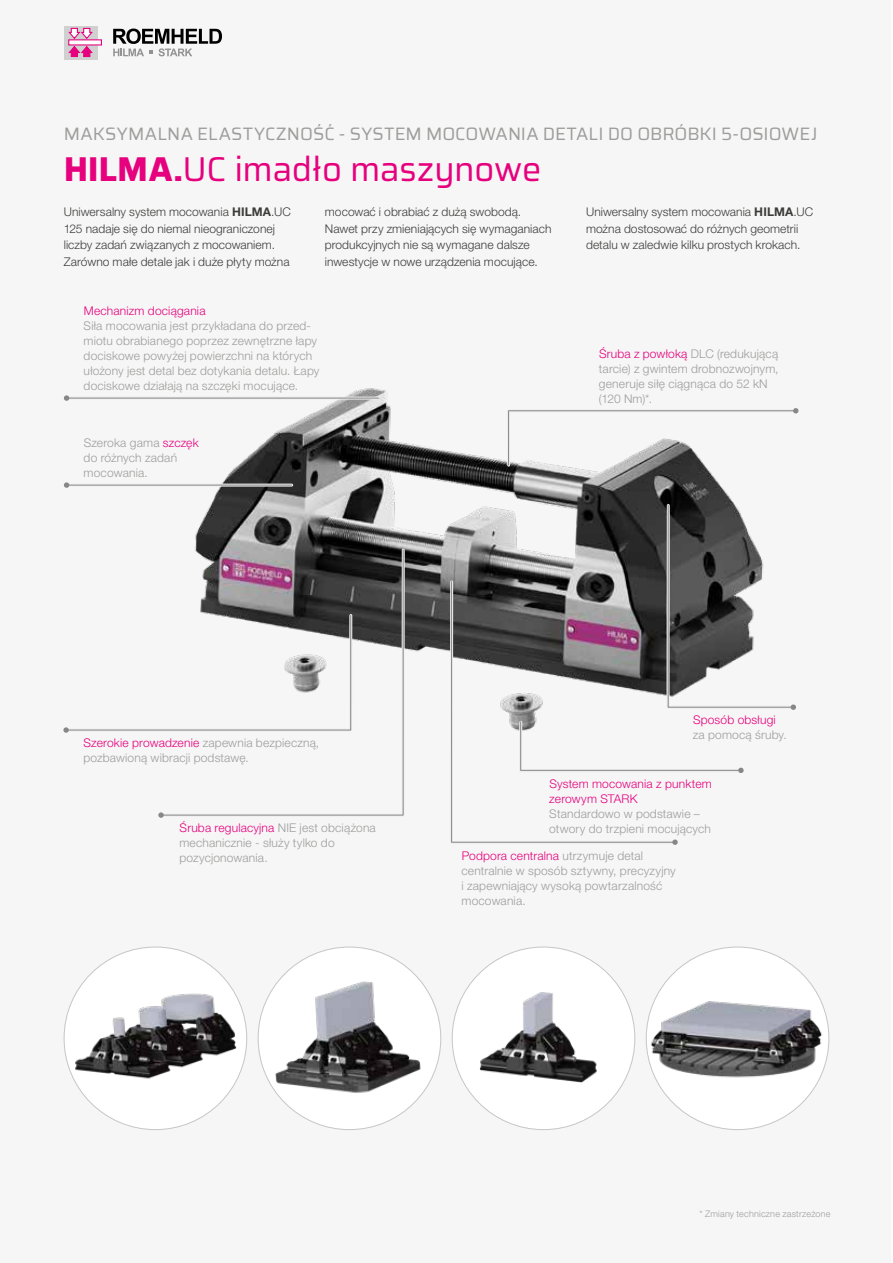
<style>
.page{position:relative;width:893px;height:1263px;background:#fff}
.page>*{position:absolute;margin:0;border:0;box-sizing:border-box;transform-origin:0 0}
.t1{font:34.5px "Saira";letter-spacing:-.01em;color:#e6007d}
.t2{font:18px "Saira";letter-spacing:.01em;color:#9d9d9c}
.t3{font:300 12px/15px "Helvetica Neue LT Pro";letter-spacing:.015em;color:#9d9d9c}
.t4{font:300 12px/16.5px "Helvetica Neue LT Pro";letter-spacing:.005em;color:#3c3c3b}
.t5{font:300 12px/15px "Helvetica Neue LT Pro";letter-spacing:.015em;color:#e6007d}
.t6{font:300 9px "Helvetica Neue LT Pro";letter-spacing:.025em;color:#9d9d9c}
.s1{font-weight:700}
.s2{color:#e6007d}
</style>
<div class="page">
<div style="left:64px;top:26px;width:34px;height:33px;background:#d0d0d0"></div>
<svg style="left:68px;top:39px;width:34px;height:7px"></svg>
<svg style="left:68px;top:27px;width:26px;height:31px"></svg>
<svg style="left:113px;top:29px;width:109px;height:27px"></svg>
<img style="left:63px;top:388px;width:670px;height:264px">
<hr style="left:65px;top:397px;width:314px;height:3px;background:#ededed">
<hr style="left:65px;top:484px;width:227px;height:3px;background:#ededed">
<svg style="left:448px;top:579px;width:224px;height:265px"></svg>
<svg style="left:158px;top:547px;width:248px;height:270px"></svg>
<hr style="left:67px;top:398px;width:312px;height:1px;background:#878787">
<svg style="left:64px;top:395px;width:5px;height:6px"></svg>
<hr style="left:67px;top:485px;width:225px;height:1px;background:#878787">
<svg style="left:64px;top:482px;width:5px;height:6px"></svg>
<svg style="left:505px;top:408px;width:294px;height:60px"></svg>
<svg style="left:451px;top:581px;width:221px;height:262px"></svg>
<svg style="left:672px;top:839px;width:6px;height:6px"></svg>
<svg style="left:517px;top:719px;width:227px;height:55px"></svg>
<div style="left:63px;top:612px;width:97px;height:121px;background:#f6f6f6"></div>
<svg style="left:160px;top:549px;width:244px;height:267px"></svg>
<svg style="left:158px;top:812px;width:6px;height:6px"></svg>
<svg style="left:665px;top:502px;width:132px;height:208px"></svg>
<img style="left:64px;top:989px;width:183px;height:140px">
<img style="left:258px;top:947px;width:183px;height:178px">
<img style="left:646px;top:996px;width:183px;height:133px">
<img style="left:452px;top:947px;width:183px;height:161px">
<h2 class="t2" style="left:64px;top:120px;width:755px">MAKSYMALNA ELASTYCZNOŚĆ - SYSTEM MOCOWANIA DETALI DO OBRÓBKI 5-OSIOWEJ</h2>
<h1 class="t1" style="left:64px;top:143px;width:479px"><span class="s1">HILMA.</span>UC imadło maszynowe</h1>
<p class="t4" style="left:64px;top:203px;width:229px">Uniwersalny system mocowania <span class="s1">HILMA</span>.UC 125 nadaje się do niemal nieograniczonej liczby zadań związanych z mocowaniem.<br>Zarówno małe detale jak i duże płyty można</p>
<p class="t4" style="left:325px;top:203px;width:228px">mocować i obrabiać z dużą swobodą.<br>Nawet przy zmieniających się wymaganiach produkcyjnych nie są wymagane dalsze inwestycje w nowe urządzenia mocujące.</p>
<p class="t4" style="left:586px;top:203px;width:229px">Uniwersalny system mocowania <span class="s1">HILMA</span>.UC można dostosować do różnych geometrii detalu w zaledwie kilku prostych krokach.</p>
<p class="t5" style="left:84px;top:303px;width:123px">Mechanizm dociągania</p>
<p class="t3" style="left:84px;top:318px;width:237px">Siła mocowania jest przykładana do przed&shy;miotu obrabianego poprzez zewnętrzne łapy dociskowe powyżej powierzchni na których ułożony jest detal bez dotykania detalu. Łapy dociskowe działają na szczęki mocujące.</p>
<p class="t3" style="left:599px;top:346px;width:181px"><span class="s2">Śruba z powłoką</span> DLC (redukującą tarcie) z gwintem drobnozwojnym, generuje siłę ciągnąca do 52 kN (120 Nm)*.</p>
<p class="t3" style="left:84px;top:435px;width:117px">Szeroka gama <span class="s2">szczęk </span>do różnych zadań mocowania.</p>
<p class="t3" style="left:83px;top:735px;width:237px"><span class="s2">Szerokie prowadzenie</span> zapewnia bezpieczną, pozbawioną wibracji podstawę.</p>
<p class="t3" style="left:179px;top:820px;width:198px"><span class="s2">Śruba regulacyjna</span> NIE jest obciążona mechanicznie - służy tylko do pozycjonowania.</p>
<p class="t5" style="left:693px;top:712px;width:84px">Sposób obsługi</p>
<p class="t3" style="left:693px;top:727px;width:96px">za pomocą śruby.</p>
<p class="t5" style="left:549px;top:776px;width:164px">System mocowania z punktem zerowym STARK</p>
<p class="t3" style="left:549px;top:806px;width:163px">Standardowo w podstawie – otwory do trzpieni mocujących</p>
<p class="t3" style="left:461px;top:847px;width:216px"><span class="s2">Podpora centralna</span> utrzymuje detal centralnie w sposób sztywny, precyzyjny i zapewniający wysoką powtarzalność mocowania.</p>
<p class="t6" style="left:699px;top:1208px;width:132px">* Zmiany techniczne zastrzeżone</p>
</div>
